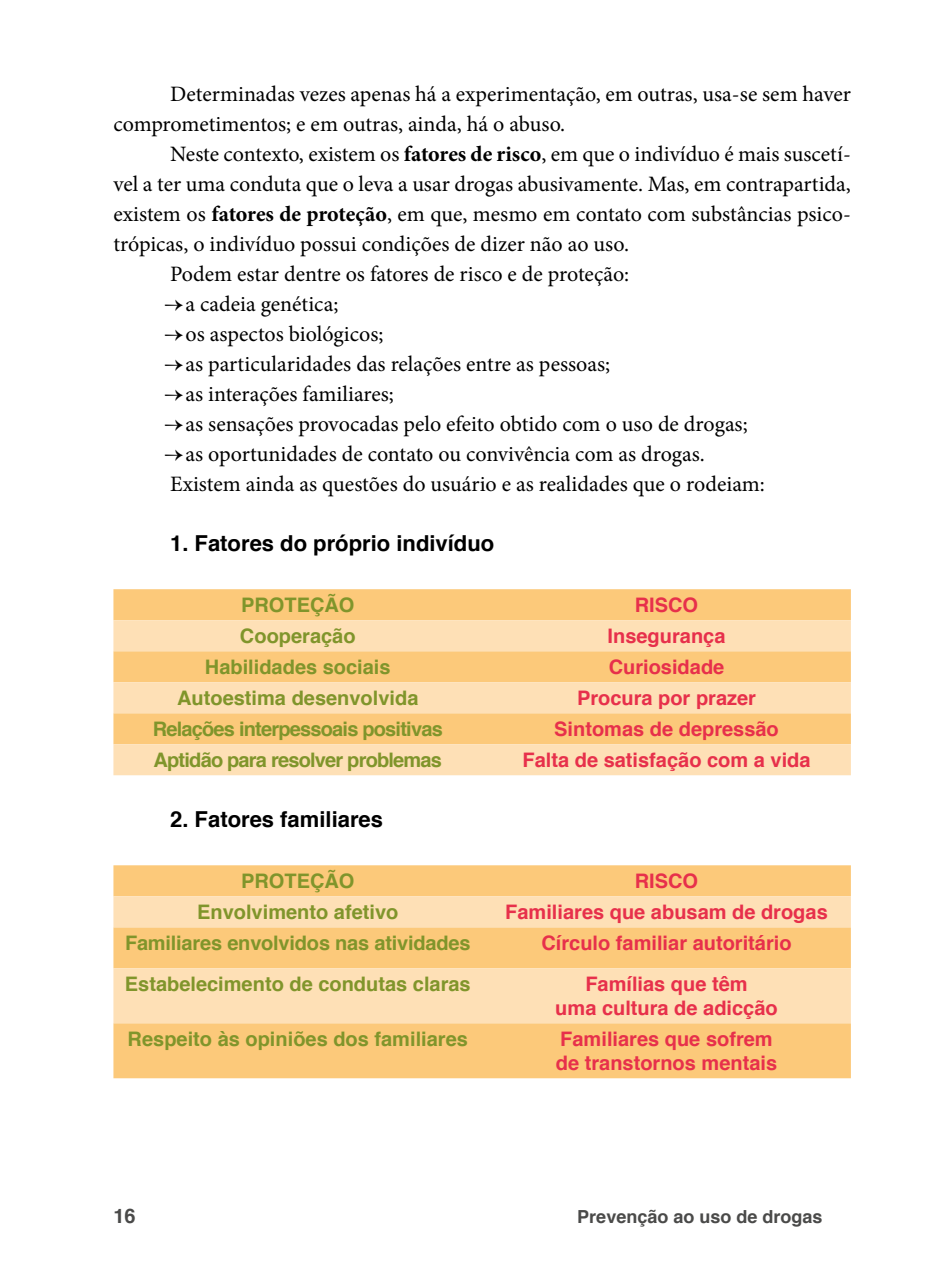
<style>
.page{position:relative;width:936px;height:1276px;background:#fff}
.page>*{position:absolute;margin:0;border:0;box-sizing:border-box;transform-origin:0 0}
.t1{font:22px/30px "Minion Pro";color:#000}
.t2{font:700 22px "Helvetica";color:#000}
.t3{font:700 20px/24px "Helvetica";color:#e7304b;text-align:center}
.t4{font:700 20px "Helvetica";color:#80952b}
.t5{font:700 20px "Helvetica";letter-spacing:-.04em;color:#80952b}
.t6{font:700 20px "Helvetica";color:#4a4a49}
.t7{font:700 18px "Helvetica";color:#4a4a49}
.s1{font-weight:700}
</style>
<div class="page">
<div style="left:113px;top:589px;width:737px;height:31px;background:#fcc97a"></div>
<svg style="left:113px;top:620px;width:737px;height:155px;background:#fdd79e"></svg>
<div style="left:113px;top:865px;width:737px;height:213px;background:#fcc97a"></div>
<svg style="left:113px;top:896px;width:737px;height:127px;background:#fdd8a3"></svg>
<p class="t1" style="left:113px;top:79px;width:739px;text-indent:57px">Determinadas vezes apenas há a experimentação, em outras, usa-se sem haver comprometimentos; e em outras, ainda, há o abuso.</p>
<p class="t1" style="left:170px;top:139px;width:682px">Neste contexto, existem os <span class="s1">fatores de risco</span>, em que o indivíduo é mais suscetí-</p>
<p class="t1" style="left:113px;top:169px;width:739px">vel a ter uma conduta que o leva a usar drogas abusivamente. Mas, em contrapartida,</p>
<p class="t1" style="left:113px;top:199px;width:739px">existem os <span class="s1">fatores de proteção</span>, em que, mesmo em contato com substâncias psico-</p>
<p class="t1" style="left:113px;top:229px;width:517px">trópicas, o indivíduo possui condições de dizer não ao uso.</p>
<p class="t1" style="left:170px;top:259px;width:460px">Podem estar dentre os fatores de risco e de proteção:</p>
<p class="t1" style="left:164px;top:289px;width:175px">→a cadeia genética;</p>
<p class="t1" style="left:164px;top:319px;width:220px">→os aspectos biológicos;</p>
<p class="t1" style="left:164px;top:349px;width:447px">→as particularidades das relações entre as pessoas;</p>
<p class="t1" style="left:164px;top:379px;width:231px">→as interações familiares;</p>
<p class="t1" style="left:164px;top:409px;width:584px">→as sensações provocadas pelo efeito obtido com o uso de drogas;</p>
<p class="t1" style="left:164px;top:439px;width:602px">→as oportunidades de contato ou convivência com as drogas.<br>Existem ainda as questões do usuário e as realidades que o rodeiam:</p>
<p class="t2" style="left:170px;top:526px;width:325px">1. Fatores do próprio indivíduo</p>
<p class="t4" style="left:241px;top:589px;width:115px">PROTEÇÃO</p>
<p class="t3" style="left:634px;top:593px;width:65px">RISCO</p>
<p class="t4" style="left:240px;top:620px;width:117px">Cooperação</p>
<p class="t3" style="left:607px;top:624px;width:119px">Insegurança</p>
<p class="t4" style="left:205px;top:651px;width:187px">Habilidades sociais</p>
<p class="t3" style="left:608px;top:655px;width:117px">Curiosidade</p>
<p class="t4" style="left:177px;top:682px;width:243px">Autoestima desenvolvida</p>
<p class="t3" style="left:577px;top:686px;width:180px">Procura por prazer</p>
<p class="t5" style="left:153px;top:713px;width:291px">Relações interpessoais positivas</p>
<p class="t3" style="left:554px;top:717px;width:226px">Sintomas de depressão</p>
<p class="t5" style="left:153px;top:744px;width:290px">Aptidão para resolver problemas</p>
<p class="t3" style="left:522px;top:748px;width:289px">Falta de satisfação com a vida</p>
<p class="t2" style="left:170px;top:802px;width:214px">2. Fatores familiares</p>
<p class="t4" style="left:241px;top:865px;width:115px">PROTEÇÃO</p>
<p class="t3" style="left:634px;top:869px;width:65px">RISCO</p>
<p class="t4" style="left:197px;top:896px;width:203px">Envolvimento afetivo</p>
<p class="t3" style="left:505px;top:900px;width:324px">Familiares que abusam de drogas</p>
<p class="t4" style="left:125px;top:927px;width:347px">Familiares envolvidos nas atividades</p>
<p class="t3" style="left:541px;top:931px;width:252px">Círculo familiar autoritário</p>
<p class="t4" style="left:125px;top:968px;width:347px">Estabelecimento de condutas claras</p>
<p class="t3" style="left:555px;top:972px;width:224px">Famílias que têm<br>uma cultura de adicção</p>
<p class="t4" style="left:128px;top:1023px;width:342px">Respeito às opiniões dos familiares</p>
<p class="t3" style="left:556px;top:1027px;width:223px;text-align:left">Familiares que sofrem de transtornos mentais</p>
<p class="t6" style="left:113px;top:1199px;width:24px">16</p>
<p class="t7" style="left:577px;top:1202px;width:247px">Prevenção ao uso de drogas</p>
</div>
